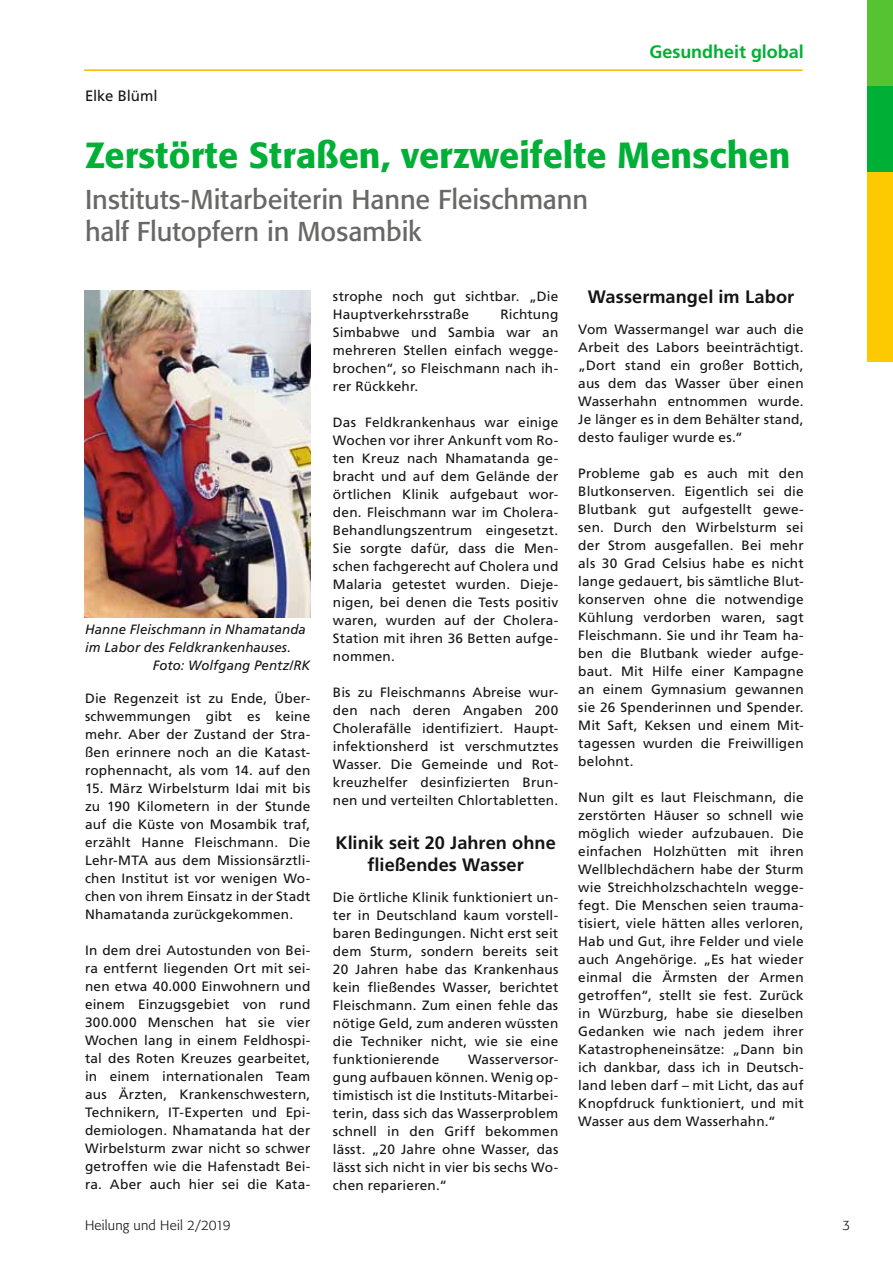
<style>
.page{position:relative;width:893px;height:1263px;background:#fff}
.page>*{position:absolute;margin:0;border:0;box-sizing:border-box;transform-origin:0 0}
.t1{font:500 36px "Formata BQ";color:#00b036}
.t2{font:27px/32.2px "Formata BQ";color:#686867}
.t3{font:700 18px/22.5px "Frutiger LT";letter-spacing:.005em;color:#141414;text-align:center}
.t4{font:700 18px "Frutiger LT";letter-spacing:-.005em;color:#00b036}
.t5{font:15px "Frutiger LT";letter-spacing:-.005em;color:#141414}
.t6{font:13.5px/18px "Frutiger LT";letter-spacing:.01em;color:#141414;text-align:justify}
.t7{font:italic 13.5px "Frutiger LT";letter-spacing:.005em;color:#141414}
.t8{font:300 13.5px "Formata BQ";letter-spacing:.015em;color:#141414}
</style>
<div class="page">
<div style="left:867px;top:172px;width:26px;height:189px;background:#fdc900"></div>
<div style="left:867px;top:0;width:26px;height:87px;background:#56c333"></div>
<div style="left:867px;top:87px;width:26px;height:85px;background:#00b036"></div>
<hr style="left:84px;top:69px;width:719px;height:2px;background:#fbb900">
<img style="left:84px;top:290px;width:226px;height:328px">
<h3 class="t4" style="left:649px;top:41px;width:156px">Gesundheit global</h3>
<p class="t5" style="left:85px;top:87px;width:74px">Elke Blüml</p>
<h1 class="t1" style="left:85px;top:133px;width:707px">Zerstörte Straßen, verzweifelte Menschen</h1>
<h2 class="t2" style="left:85px;top:183px;width:505px">Instituts-Mitarbeiterin Hanne Fleischmann half Flutopfern in Mosambik</h2>
<p class="t7" style="left:85px;top:622px;width:222px">Hanne Fleischmann in Nhamatanda</p>
<p class="t7" style="left:85px;top:640px;width:207px">im Labor des Feldkrankenhauses.</p>
<p class="t7" style="left:153px;top:658px;width:159px">Foto: Wolfgang Pentz/RK</p>
<p class="t6" style="left:85px;top:690px;width:227px">Die Regenzeit ist zu Ende, Über&shy;schwemmungen gibt es keine mehr. Aber der Zustand der Stra&shy;ßen erinnere noch an die Katast&shy;rophennacht, als vom 14. auf den</p>
<p class="t6" style="left:85px;top:780px;width:227px">15. März Wirbelsturm Idai mit bis zu 190 Kilometern in der Stunde auf die Küste von Mosambik traf, erzählt Hanne Fleischmann. Die Lehr-MTA aus dem Missionsärztli&shy;chen Institut ist vor wenigen Wo&shy;chen von ihrem Einsatz in der Stadt Nhamatanda zurückgekommen.</p>
<p class="t6" style="left:85px;top:942px;width:227px">In dem drei Autostunden von Bei&shy;ra entfernt liegenden Ort mit sei&shy;nen etwa 40.000 Einwohnern und einem Einzugsgebiet von rund 300.000 Menschen hat sie vier Wochen lang in einem Feldhospi&shy;tal des Roten Kreuzes gearbeitet, in einem internationalen Team aus Ärzten, Krankenschwestern, Technikern, IT-Experten und Epi&shy;demiologen. Nhamatanda hat der Wirbelsturm zwar nicht so schwer getroffen wie die Hafenstadt Bei&shy;ra. Aber auch hier sei die Kata-</p>
<p class="t6" style="left:333px;top:287px;width:227px">strophe noch gut sichtbar. „Die<br>Hauptverkehrsstraße</p>
<p class="t6" style="left:333px;top:305px;width:227px;text-indent:168px">Richtung Simbabwe und Sambia war an mehreren Stellen einfach wegge&shy;brochen“, so Fleischmann nach ih&shy;rer Rückkehr.</p>
<p class="t6" style="left:333px;top:413px;width:227px">Das Feldkrankenhaus war einige Wochen vor ihrer Ankunft vom Ro&shy;ten Kreuz nach Nhamatanda ge&shy;bracht und auf dem Gelände der örtlichen Klinik aufgebaut wor&shy;den. Fleischmann war im Cholera-Behandlungszentrum eingesetzt.<br>Sie sorgte dafür, dass die Men&shy;schen fachgerecht auf Cholera und Malaria getestet wurden. Dieje&shy;nigen, bei denen die Tests positiv waren, wurden auf der Cholera-Station mit ihren 36 Betten aufge&shy;nommen.</p>
<p class="t6" style="left:333px;top:683px;width:227px">Bis zu Fleischmanns Abreise wur&shy;den nach deren Angaben 200<br>Cholerafälle identifiziert. Haupt&shy;infektionsherd ist verschmutztes Wasser. Die Gemeinde und Rot&shy;kreuzhelfer desinfizierten Brun&shy;nen und verteilten Chlortabletten.</p>
<h3 class="t3" style="left:335px;top:831px;width:222px">Klinik seit 20 Jahren ohne fließendes Wasser</h3>
<p class="t6" style="left:333px;top:888px;width:227px">Die örtliche Klinik funktioniert un&shy;ter in Deutschland kaum vorstell&shy;baren Bedingungen. Nicht erst seit dem Sturm, sondern bereits seit 20 Jahren habe das Krankenhaus kein fließendes Wasser, berichtet Fleischmann. Zum einen fehle das nötige Geld, zum anderen wüssten die Techniker nicht, wie sie eine funktionierende</p>
<p class="t6" style="left:333px;top:1050px;width:227px;text-indent:135px">Wasserversor&shy;gung aufbauen können. Wenig op&shy;timistisch ist die Instituts-Mitarbei&shy;terin, dass sich das Wasserproblem schnell in den Griff bekommen lässt. „20 Jahre ohne Wasser, das lässt sich nicht in vier bis sechs Wo&shy;chen reparieren.“</p>
<h3 class="t3" style="left:588px;top:286px;width:208px">Wassermangel im Labor</h3>
<p class="t6" style="left:578px;top:320px;width:227px">Vom Wassermangel war auch die Arbeit des Labors beeinträchtigt. „Dort stand ein großer Bottich, aus dem das Wasser über einen Wasserhahn entnommen wurde.<br>Je länger es in dem Behälter stand, desto fauliger wurde es.“</p>
<p class="t6" style="left:578px;top:464px;width:227px">Probleme gab es auch mit den Blutkonserven. Eigentlich sei die Blutbank gut aufgestellt gewe&shy;sen. Durch den Wirbelsturm sei der Strom ausgefallen. Bei mehr als 30 Grad Celsius habe es nicht lange gedauert, bis sämtliche Blut&shy;konserven ohne die notwendige Kühlung verdorben waren, sagt Fleischmann. Sie und ihr Team ha&shy;ben die Blutbank wieder aufge&shy;baut. Mit Hilfe einer Kampagne an einem Gymnasium gewannen sie 26 Spenderinnen und Spender.<br>Mit Saft, Keksen und einem Mit&shy;tagessen wurden die Freiwilligen belohnt.</p>
<p class="t6" style="left:578px;top:788px;width:227px">Nun gilt es laut Fleischmann, die zerstörten Häuser so schnell wie möglich wieder aufzubauen. Die einfachen Holzhütten mit ihren Wellblechdächern habe der Sturm wie Streichholzschachteln wegge&shy;fegt. Die Menschen seien trauma&shy;tisiert, viele hätten alles verloren, Hab und Gut, ihre Felder und viele auch Angehörige. „Es hat wieder einmal die Ärmsten der Armen getroffen“, stellt sie fest. Zurück in Würzburg, habe sie dieselben Gedanken wie nach jedem ihrer Katastropheneinsätze: „Dann bin ich dankbar, dass ich in Deutsch&shy;land leben darf – mit Licht, das auf Knopfdruck funktioniert, und mit Wasser aus dem Wasserhahn.“</p>
<p class="t8" style="left:85px;top:1218px;width:147px">Heilung und Heil 2/2019</p>
<p class="t8" style="left:843px;top:1218px;width:9px">3</p>
</div>
